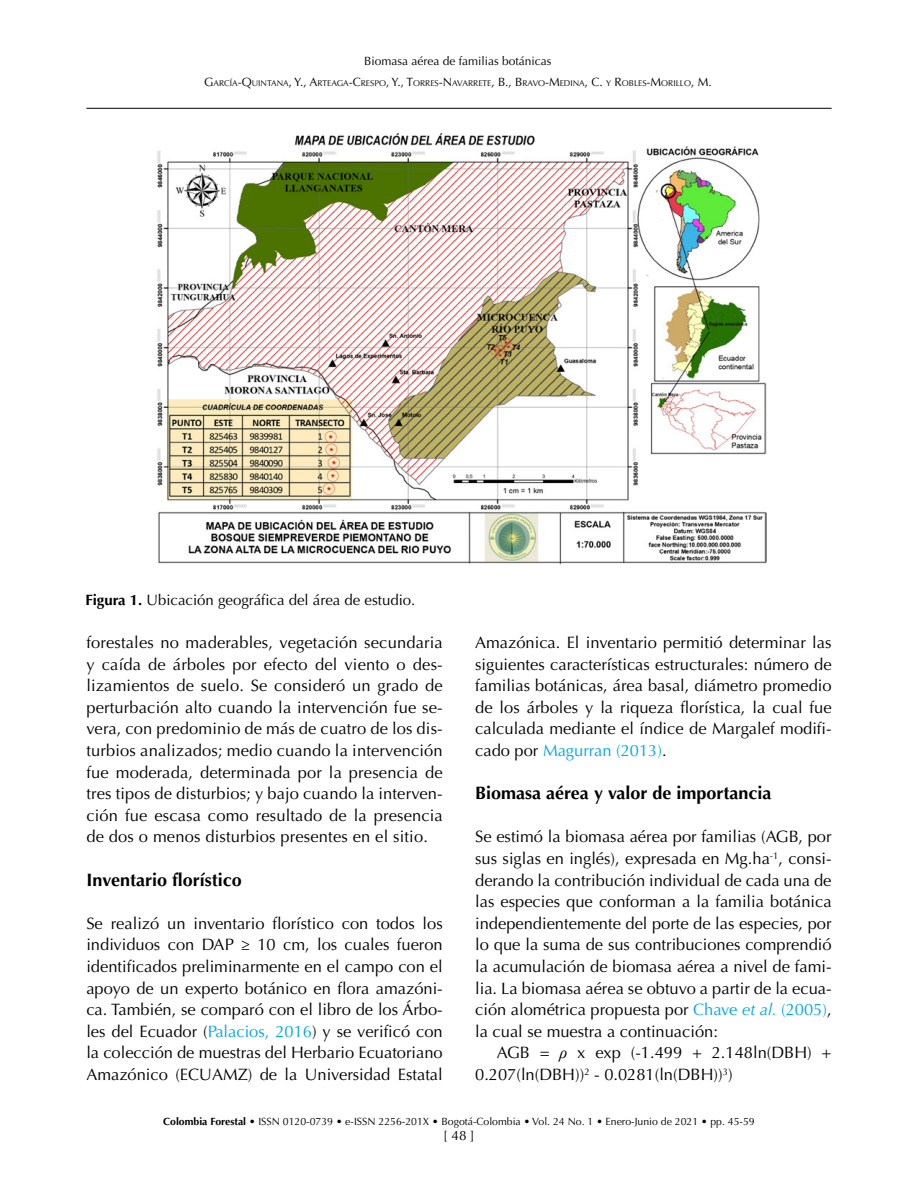
<style>
.page{position:relative;width:918px;height:1188px;background:#fff}
.page>*{position:absolute;margin:0;border:0;box-sizing:border-box;transform-origin:0 0}
.t1{font:700 18px "Optima LT Std";color:#000}
.t2{font:16.5px/21.6px "Optima LT Std";color:#000;text-align:justify}
.t3{font:15px "Optima LT Std";color:#000}
.t4{font:13.5px "Optima LT Std";color:#000}
.t5{font:12px "Optima LT Std";color:#000}
.t6{font:10.5px "Optima LT Std";color:#000}
.t7{font:8.4px "Optima LT Std";color:#000}
.s1{font-size:12px}
.s2{font-weight:700}
.s3{color:#00a8e3}
.s4{font-style:italic;color:#00a8e3}
.s5{font-family:"Times New Roman";font-style:italic}
</style>
<div class="page">
<hr style="left:86px;top:108px;width:746px;height:1px;background:#000">
<img style="left:157px;top:133px;width:610px;height:432px">
<p class="t5" style="left:364px;top:54px;width:189px">Biomasa aérea de familias botánicas</p>
<p class="t7" style="left:204px;top:79px;width:509px"><span class="s1">G</span>ARCÍA<span class="s1">-Q</span>UINTANA<span class="s1">, Y., A</span>RTEAGA<span class="s1">-C</span>RESPO<span class="s1">, Y., T</span>ORRES<span class="s1">-N</span> AVARRETE<span class="s1">, B., B</span>RAVO<span class="s1">-M</span>EDINA<span class="s1">, C.</span> Y <span class="s1">R</span>OB LES<span class="s1">-M</span>ORILLO<span class="s1">, M.</span></p>
<p class="t3" style="left:85px;top:591px;width:332px"><span class="s2">Figura 1.</span> Ubicación geográfica del área de estudio.</p>
<p class="t2" style="left:86px;top:632px;width:358px">forestales no maderables, vegetación secundaria y caída de árboles por efecto del viento o des&shy;lizamientos de suelo. Se consideró un grado de perturbación alto cuando la intervención fue se&shy;vera, con predominio de más de cuatro de los dis&shy;turbios analizados; medio cuando la intervención fue moderada, determinada por la presencia de tres tipos de disturbios; y bajo cuando la interven&shy;ción fue escasa como resultado de la presencia de dos o menos disturbios presentes en el sitio.</p>
<p class="t1" style="left:86px;top:869px;width:157px">Inventario florístico</p>
<p class="t2" style="left:86px;top:913px;width:358px">Se realizó un inventario florístico con todos los individuos con DAP ≥ 10 cm, los cuales fueron identificados preliminarmente en el campo con el apoyo de un experto botánico en flora amazóni&shy;ca. También, se comparó con el libro de los Árbo&shy;les del Ecuador (<span class="s3">Palacios, 2016</span>) y se verificó con la colección de muestras del Herbario Ecuatoriano Amazónico (ECUAMZ) de la Universidad Estatal</p>
<p class="t2" style="left:475px;top:632px;width:358px">Amazónica. El inventario permitió determinar las siguientes características estructurales: número de familias botánicas, área basal, diámetro promedio de los árboles y la riqueza florística, la cual fue calculada mediante el índice de Margalef modifi&shy;cado por <span class="s3">Magurran (2013)</span>.</p>
<p class="t1" style="left:475px;top:783px;width:298px">Biomasa aérea y valor de importancia</p>
<p class="t2" style="left:475px;top:826px;width:358px">Se estimó la biomasa aérea por familias (AGB, por sus siglas en inglés), expresada en Mg.ha<sup>-1</sup>, consi&shy;derando la contribución individual de cada una de las especies que conforman a la familia botánica independientemente del porte de las especies, por lo que la suma de sus contribuciones comprendió la acumulación de biomasa aérea a nivel de fami&shy;lia. La biomasa aérea se obtuvo a partir de la ecua&shy;ción alométrica propuesta por <span class="s3">Chave</span> <span class="s4">et al.</span> <span class="s3">(2005)</span>, la cual se muestra a continuación:</p>
<p class="t2" style="left:475px;top:1042px;width:358px;text-indent:22px">AGB = <span class="s5">ρ</span> x exp (-1.499 + 2.148ln(DBH) +<br>0.207(ln(DBH))<sup>2</sup> - 0.0281(ln(DBH))<sup>3</sup>)</p>
<p class="t6" style="left:163px;top:1115px;width:593px"><span class="s2">Colombia Forestal</span> • ISSN 0120-0739 • e-ISSN 2256-201X • Bogotá-Colombia • Vol. 24 No. 1 • Enero-Junio de 2021 • pp. 45-59</p>
<p class="t4" style="left:443px;top:1127px;width:33px">[ 48 ]</p>
</div>
